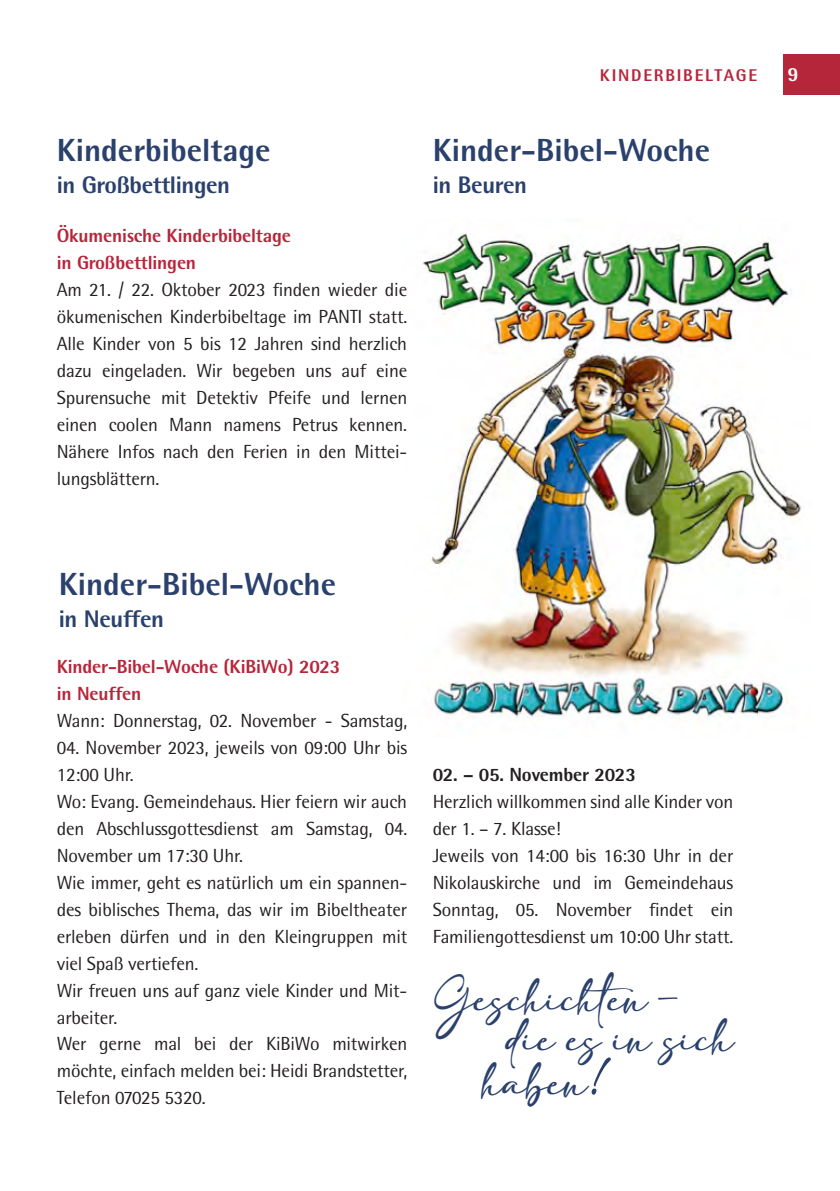
<style>
.page{position:relative;width:840px;height:1191px;background:#fff}
.page>*{position:absolute;margin:0;border:0;box-sizing:border-box;transform-origin:0 0}
.t1{font:800 32px "Rotis Semi Sans";color:#2a416d}
.t2{font:31.6px "valentine";color:#2a416d}
.t3{font:800 24px "Rotis Semi Sans";letter-spacing:-.015em;color:#2a416d}
.t4{font:800 20px "Rotis Semi Sans";color:#fff}
.t5{font:19px/27px "Rotis Semi Sans";letter-spacing:-.01em;color:#231f20;text-align:justify}
.t6{font:800 19px/27px "Rotis Semi Sans";letter-spacing:-.01em;color:#b6263b}
.t7{font:800 19px "Rotis Semi Sans";letter-spacing:-.01em;color:#231f20}
.t8{font:800 17px "Rotis Semi Sans";letter-spacing:.1em;color:#b6263b}
.s1{font-family:"Risolla Calisto";font-size:50px}
</style>
<div class="page">
<img style="left:423px;top:233px;width:379px;height:488px">
<div style="left:782px;top:54px;width:57px;height:41px;background:#b6263b"></div>
<p class="t1" style="left:57px;top:130px;width:215px">Kinderbibeltage</p>
<p class="t3" style="left:57px;top:170px;width:175px">in Großbettlingen</p>
<p class="t6" style="left:57px;top:222px;width:235px">Ökumenische Kinderbibeltage in Großbettlingen</p>
<p class="t5" style="left:57px;top:276px;width:352px">Am 21. / 22. Oktober 2023 finden wieder die ökumenischen Kinderbibeltage im PANTI statt.<br>Alle Kinder von 5 bis 12 Jahren sind herzlich dazu eingeladen. Wir begeben uns auf eine Spurensuche mit Detektiv Pfeife und lernen einen coolen Mann namens Petrus kennen.<br>Nähere Infos nach den Ferien in den Mittei&shy;lungsblättern.</p>
<p class="t8" style="left:599px;top:64px;width:159px">KINDERBIBELTAGE</p>
<p class="t1" style="left:432px;top:130px;width:279px">Kinder-Bibel-Woche</p>
<p class="t3" style="left:432px;top:170px;width:96px">in Beuren</p>
<p class="t4" style="left:787px;top:61px;width:13px">9</p>
<p class="t1" style="left:59px;top:564px;width:279px">Kinder-Bibel-Woche</p>
<p class="t3" style="left:59px;top:604px;width:107px">in Neuffen</p>
<p class="t6" style="left:57px;top:653px;width:285px">Kinder-Bibel-Woche (KiBiWo) 2023 in Neuffen</p>
<p class="t5" style="left:57px;top:707px;width:352px">Wann: Donnerstag, 02. November - Samstag,</p>
<p class="t5" style="left:57px;top:734px;width:352px">04. November 2023, jeweils von 09:00 Uhr bis<br>12:00 Uhr.</p>
<p class="t5" style="left:57px;top:788px;width:352px">Wo: Evang. Gemeindehaus. Hier feiern wir auch den Abschlussgottesdienst am Samstag, 04.<br>November um 17:30 Uhr.</p>
<p class="t5" style="left:57px;top:868px;width:352px">Wie immer, geht es natürlich um ein spannen&shy;des biblisches Thema, das wir im Bibeltheater erleben dürfen und in den Kleingruppen mit viel Spaß vertiefen.</p>
<p class="t5" style="left:57px;top:976px;width:352px">Wir freuen uns auf ganz viele Kinder und Mit&shy;arbeiter.</p>
<p class="t5" style="left:57px;top:1030px;width:352px">Wer gerne mal bei der KiBiWo mitwirken möchte, einfach melden bei: Heidi Brandstetter, Telefon 07025 5320.</p>
<p class="t7" style="left:432px;top:762px;width:204px">02. – 05. November 2023</p>
<p class="t5" style="left:432px;top:788px;width:302px">Herzlich willkommen sind alle Kinder von der 1. – 7. Klasse!</p>
<p class="t5" style="left:432px;top:842px;width:302px">Jeweils von 14:00 bis 16:30 Uhr in der Nikolauskirche und im Gemeindehaus Sonntag, 05. November findet ein Familiengottesdienst um 10:00 Uhr statt.</p>
<p class="t2" style="left:434px;top:983px;width:243px">Geschichten <sup>_</sup></p>
<p class="t2" style="left:506px;top:1023px;width:229px">die es in sich</p>
<p class="t2" style="left:482px;top:1067px;width:128px">haben<span class="s1">!</span></p>
</div>
